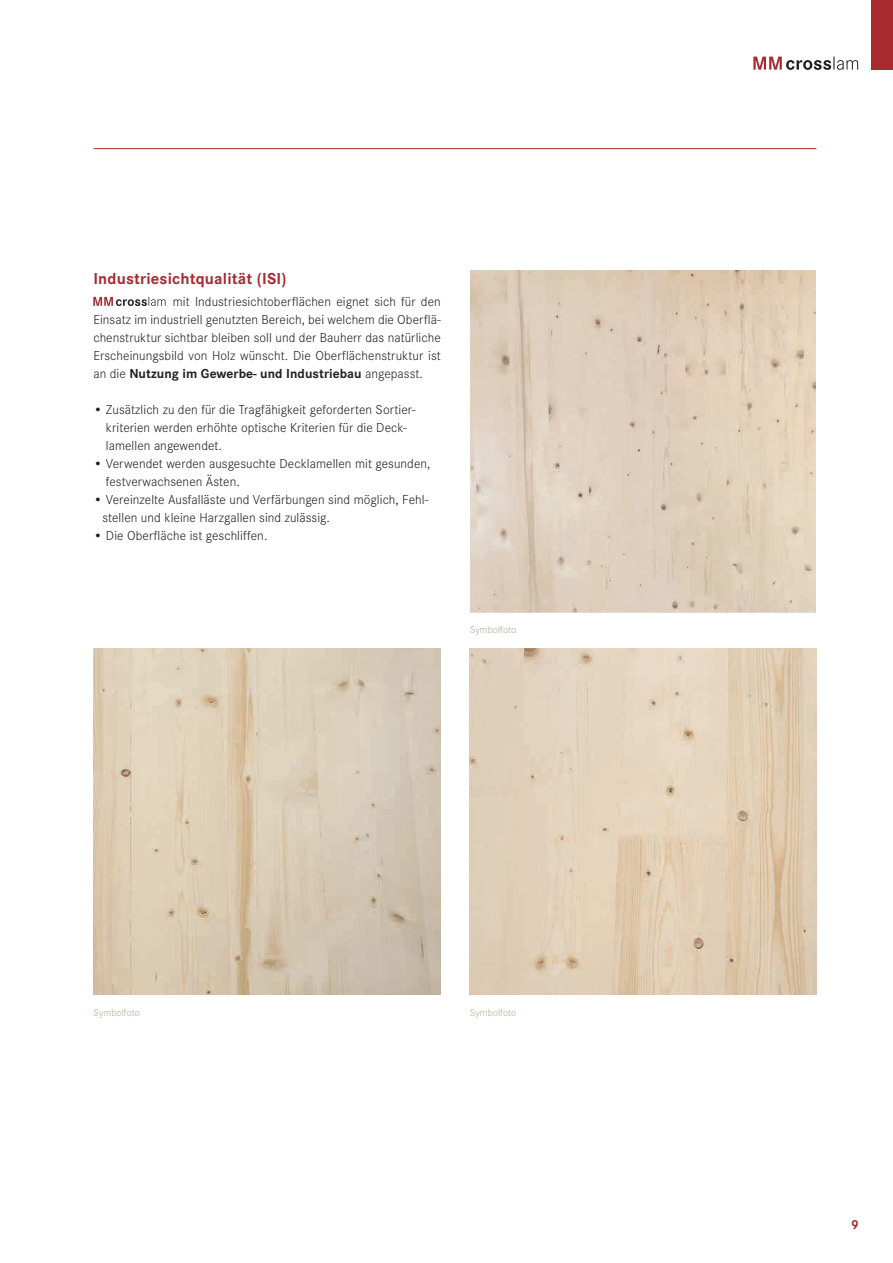
<style>
.page{position:relative;width:893px;height:1263px;background:#fff}
.page>*{position:absolute;margin:0;border:0;box-sizing:border-box;transform-origin:0 0}
.t1{font:700 16.5px "Corporate S";letter-spacing:.01em;color:#a72b30}
.t2{font:300 13.5px/18px "Corporate S";letter-spacing:.005em;color:#231f20}
.t3{font:700 13.5px "Corporate S";color:#a72b30}
.t4{font:300 10.5px "Corporate S";color:#b8ab95}
.s1{font-weight:700}
</style>
<div class="page">
<div style="left:872px;top:0;width:21px;height:69px;background:#a72b30"></div>
<hr style="left:94px;top:148px;width:722px;height:1px;background:#a72b30">
<svg style="left:753px;top:57px;width:105px;height:13px"></svg>
<img style="left:94px;top:648px;width:346px;height:347px">
<img style="left:470px;top:648px;width:346px;height:346px">
<img style="left:471px;top:270px;width:345px;height:342px">
<svg style="left:93px;top:297px;width:73px;height:9px"></svg>
<p class="t1" style="left:93px;top:267px;width:195px">Industriesichtqualität (ISI)</p>
<p class="t2" style="left:93px;top:292px;width:349px;text-align:justify;text-indent:79px">mit Industriesichtoberflächen eignet sich für den Einsatz im industriell genutzten Bereich, bei welchem die Oberflä&shy;chenstruktur sichtbar bleiben soll und der Bauherr das natürliche Erscheinungsbild von Holz wünscht. Die Oberflächenstruktur ist an die <span class="s1">Nutzung im Gewerbe- und Industriebau</span> angepasst.</p>
<p class="t2" style="left:106px;top:400px;width:311px;text-indent:-13px">• Zusätzlich zu den für die Tragfähigkeit geforderten Sortier&shy;kriterien werden erhöhte optische Kriterien für die Deck&shy;lamellen angewendet.</p>
<p class="t2" style="left:106px;top:454px;width:326px;text-indent:-13px">• Verwendet werden ausgesuchte Decklamellen mit gesunden, festverwachsenen Ästen.</p>
<p class="t2" style="left:102px;top:490px;width:327px;text-indent:-9px">• Vereinzelte Ausfalläste und Verfärbungen sind möglich, Fehl&shy;stellen und kleine Harzgallen sind zulässig.</p>
<p class="t2" style="left:93px;top:526px;width:176px">• Die Oberfläche ist geschliffen.</p>
<p class="t4" style="left:470px;top:623px;width:48px">Symbolfoto</p>
<p class="t4" style="left:94px;top:1005px;width:48px">Symbolfoto</p>
<p class="t4" style="left:470px;top:1005px;width:48px">Symbolfoto</p>
<p class="t3" style="left:851px;top:1215px;width:9px">9</p>
</div>
